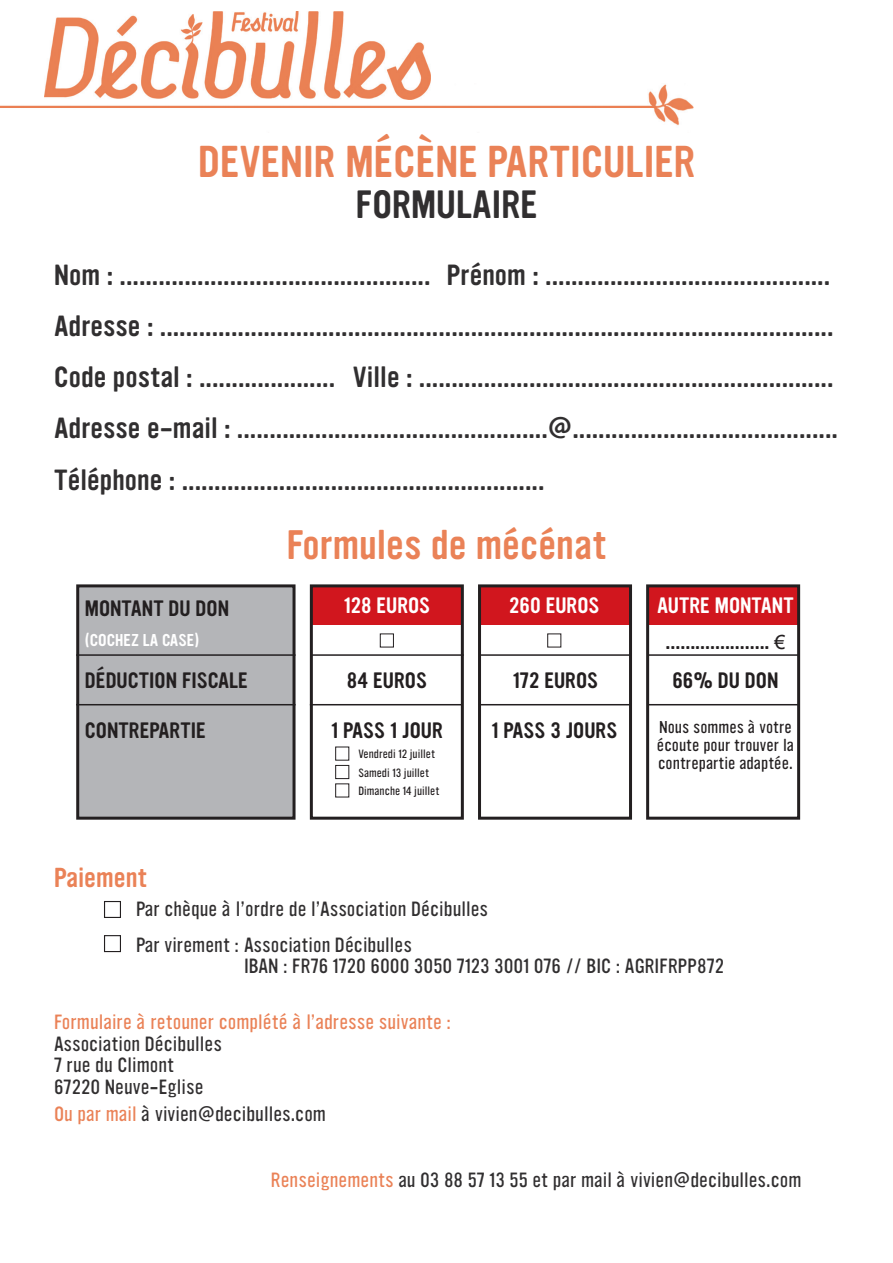
<style>
.page{position:relative;width:893px;height:1263px;background:#fff}
.page>*{position:absolute;margin:0;border:0;box-sizing:border-box;transform-origin:0 0}
.t1{font:39px "YWFT Ultramagnetic";color:#ea8257}
.t2{font:36px "YWFT Ultramagnetic";color:#ea8257}
.t3{font:34.5px "YWFT Ultramagnetic";color:#312f30}
.t4{font:25.5px/51.3px "YWFT Ultramagnetic";color:#312f30}
.t5{font:24px "YWFT Ultramagnetic";color:#ea8257}
.t6{font:19.5px/36px "YWFT Ultramagnetic";color:#231f20;text-align:center}
.t7{font:19.5px "YWFT Ultramagnetic";color:#fff}
.t8{font:300 18px/21.6px "YWFT Ultramagnetic";color:#312f30}
.t9{font:300 18px "YWFT Ultramagnetic";color:#ea8257}
.t10{font:300 15px/18px "YWFT Ultramagnetic";color:#231f20}
.t11{font:15px "YWFT Ultramagnetic";color:#fff}
.t12{font:300 10.5px/18.5px "YWFT Ultramagnetic";color:#231f20}
.s1{color:#fff}
.s2{font-family:"Arial"}
.s3{color:#ea8257}
</style>
<div class="page">
<div style="left:648px;top:587px;width:150px;height:37px;background:#d1161e"></div>
<div style="left:480px;top:587px;width:150px;height:37px;background:#d1161e"></div>
<div style="left:312px;top:587px;width:150px;height:37px;background:#d1161e"></div>
<div style="left:78px;top:587px;width:215px;height:230px;background:#b4b5b8"></div>
<img style="left:0;top:84px;width:693px;height:42px">
<img style="left:44px;top:12px;width:387px;height:87px">
<div style="left:335px;top:747px;width:14px;height:13px;border:1px solid #231f20"></div>
<div style="left:335px;top:765px;width:14px;height:14px;border:1px solid #231f20"></div>
<div style="left:335px;top:783px;width:14px;height:14px;border:1px solid #231f20"></div>
<div style="left:380px;top:633px;width:14px;height:14px;border:1px solid #231f20"></div>
<div style="left:547px;top:633px;width:14px;height:14px;border:1px solid #231f20"></div>
<div style="left:76px;top:584px;width:220px;height:236px;border:3px solid #231f20"></div>
<div style="left:646px;top:584px;width:154px;height:236px;border:3px solid #231f20"></div>
<div style="left:310px;top:584px;width:154px;height:236px;border:3px solid #231f20"></div>
<div style="left:478px;top:584px;width:154px;height:236px;border:3px solid #231f20"></div>
<hr style="left:76px;top:654px;width:220px;height:2px;background:#231f20">
<hr style="left:76px;top:704px;width:220px;height:1px;background:#231f20">
<hr style="left:310px;top:704px;width:152px;height:1px;background:#231f20">
<hr style="left:312px;top:654px;width:152px;height:2px;background:#231f20">
<hr style="left:479px;top:704px;width:152px;height:1px;background:#231f20">
<hr style="left:479px;top:654px;width:152px;height:2px;background:#231f20">
<hr style="left:647px;top:654px;width:152px;height:2px;background:#231f20">
<hr style="left:647px;top:704px;width:152px;height:1px;background:#231f20">
<div style="left:104px;top:901px;width:17px;height:17px;border:1px solid #231f20"></div>
<div style="left:104px;top:935px;width:17px;height:17px;border:1px solid #231f20"></div>
<h1 class="t1" style="left:198px;top:134px;width:499px">DEVENIR MÉCÈNE PARTICULIER</h1>
<h3 class="t3" style="left:356px;top:180px;width:183px">FORMULAIRE</h3>
<p class="t4" style="left:54px;top:249px;width:785px">NOM : ................................................ PRÉNOM : ............................................<br>ADRESSE : ........................................................................................................<br>CODE POSTAL : ..................... VILLE : ................................................................<br>ADRESSE E-MAIL : ................................................@.........................................<br>TÉLÉPHONE : ........................................................</p>
<h2 class="t2" style="left:287px;top:519px;width:321px">FORMULES DE MÉCÉNAT</h2>
<p class="t6" style="left:85px;top:591px;width:146px">MONTANT DU DON</p>
<p class="t11" style="left:85px;top:629px;width:116px">(COCHEZ LA CASE)</p>
<p class="t6" style="left:85px;top:663px;width:165px">DÉDUCTION FISCALE</p>
<p class="t6" style="left:85px;top:712px;width:122px">CONTREPARTIE</p>
<p class="t5" style="left:54px;top:860px;width:95px">PAIEMENT</p>
<p class="t7" style="left:343px;top:591px;width:88px">128 EUROS</p>
<p class="t7" style="left:509px;top:591px;width:92px">260 EUROS</p>
<p class="t6" style="left:657px;top:587px;width:138px"><span class="s1">AUTRE MONTANT </span>..................... <span class="s2">€</span></p>
<p class="t6" style="left:347px;top:663px;width:82px">84 EUROS</p>
<p class="t6" style="left:512px;top:663px;width:87px">172 EUROS</p>
<p class="t6" style="left:672px;top:663px;width:108px">66% DU DON</p>
<p class="t6" style="left:331px;top:712px;width:113px">1 PASS 1 JOUR</p>
<p class="t6" style="left:491px;top:712px;width:128px">1 PASS 3 JOURS</p>
<p class="t10" style="left:657px;top:718px;width:139px">Nous sommes à votre écoute pour trouver la contrepartie adaptée.</p>
<p class="t12" style="left:358px;top:745px;width:82px">Vendredi 12 juillet<br>Samedi 13 juillet<br>Dimanche 14 juillet</p>
<p class="t8" style="left:136px;top:898px;width:354px">Par chèque à l’ordre de l’Association Décibulles</p>
<p class="t8" style="left:244px;top:934px;width:482px;text-indent:-108px">Par virement : Association Décibulles<br>IBAN : FR76 1720 6000 3050 7123 3001 076 // BIC : AGRIFRPP872</p>
<p class="t9" style="left:54px;top:1009px;width:399px">Formulaire à retouner complété à l’adresse suivante :</p>
<p class="t8" style="left:54px;top:1033px;width:169px">Association Décibulles<br>7 rue du Climont<br>67220 Neuve-Eglise</p>
<p class="t8" style="left:54px;top:1103px;width:274px"><span class="s3">Ou par mail</span> à vivien@decibulles.com</p>
<p class="t8" style="left:271px;top:1170px;width:532px"><span class="s3">Renseignements</span> au 03 88 57 13 55 et par mail à vivien@decibulles.com</p>
</div>
